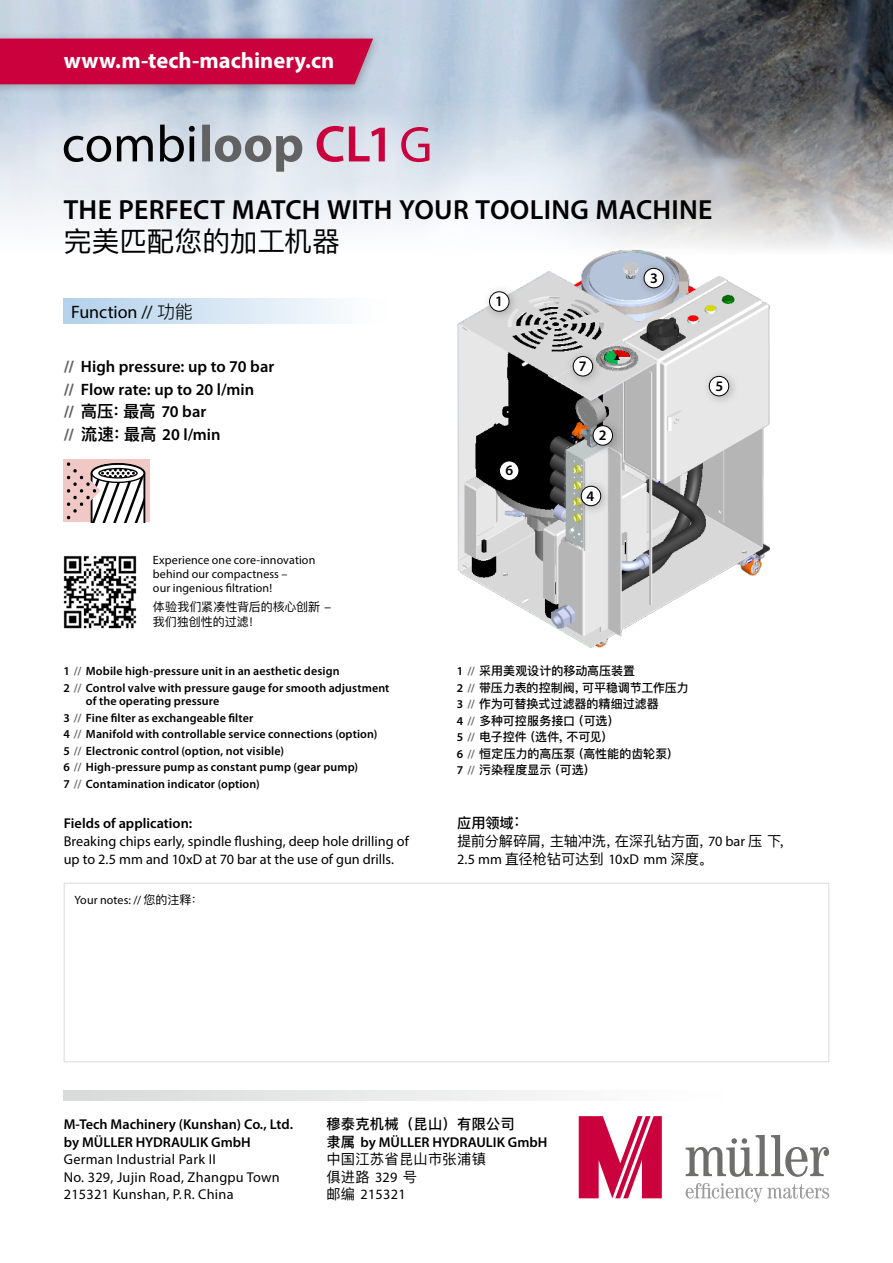
<style>
.page{position:relative;width:893px;height:1263px;background:#fff}
.page>*{position:absolute;margin:0;border:0;box-sizing:border-box;transform-origin:0 0}
.t1{font:51px "Adobe Corp ID Myriad Rg";color:#ca013c}
.t2{font:600 27.75px "Myriad Pro";letter-spacing:.01em;color:#000}
.t3{font:27.75px "Ping Fang SC";letter-spacing:-.005em;color:#000}
.t4{font:700 22.5px "Myriad Pro";letter-spacing:.005em;color:#fff}
.t5{font:18px "Myriad Pro";color:#000}
.t6{font:600 16.5px/22.5px "Myriad Pro";color:#000}
.t7{font:600 16.5px "Ping Fang SC";color:#000}
.t8{font:14.55px "Adobe Corp ID Myriad Sb";color:#000}
.t9{font:14.25px/17.5px "Myriad Pro";letter-spacing:.005em;color:#000}
.t10{font:600 14.25px/17.5px "Myriad Pro";color:#000}
.t11{font:14.25px/18px "Ping Fang SC";letter-spacing:-.015em;color:#000}
.t12{font:14.25px/17.5px "Ping Fang SC";letter-spacing:.005em;color:#000}
.t13{font:500 14.25px "Ping Fang SC";letter-spacing:.02em;color:#000}
.t14{font:600 12px/16.5px "Myriad Pro";letter-spacing:.01em;color:#000}
.t15{font:500 12px/16.5px "Ping Fang SC";color:#000}
.t16{font:12px/13.8px "Myriad Pro";letter-spacing:.01em;color:#000}
.t17{font:12px/15px "Ping Fang SC";letter-spacing:-.005em;color:#000}
.s1{font-family:"Ping Fang SC";font-weight:300}
.s2{font-weight:700;color:#626262}
.s3{font-family:"Myriad Pro";font-weight:700;color:#626262}
.s4{font-family:"Myriad Pro"}
.s5{font-family:"Ping Fang SC"}
.s6{color:#626262}
.s7{font-family:"Myriad Pro";font-weight:600}
.s8{font-family:"Myriad Pro";font-weight:600;color:#626262}
.s9{font-weight:500}
.s10{font-size:18px}
.s11{font-family:"Ping Fang SC";font-weight:500}
</style>
<div class="page">
<img style="left:0;top:0;width:893px;height:67px">
<svg style="left:0;top:67px;width:893px;height:257px"></svg>
<svg style="left:64px;top:1090px;width:476px;height:11px;fill:#e6e7e7"></svg>
<div style="left:0;top:31px;width:383px;height:64px;background:#000;opacity:.26"></div>
<div style="left:0;top:39px;width:373px;height:45px;background:#ca013c"></div>
<div style="left:64px;top:299px;width:325px;height:25px;background:linear-gradient(to right,#b2d1ea,#fff)"></div>
<div style="left:25px;top:86px;width:388px;height:124px;background:#fff;opacity:.22"></div>
<div style="left:37px;top:98px;width:293px;height:100px;background:#fff;opacity:.08"></div>
<div style="left:187px;top:109px;width:131px;height:78px;background:#fff;opacity:.08"></div>
<svg style="left:210px;top:125px;width:91px;height:47px;background:#b3b9be"></svg>
<div style="left:49px;top:110px;width:161px;height:67px;background:#fff;opacity:.08"></div>
<svg style="left:64px;top:125px;width:131px;height:37px;background:#9da2a8"></svg>
<div style="left:301px;top:110px;width:99px;height:67px;background:#fff;opacity:.08"></div>
<svg style="left:317px;top:126px;width:68px;height:36px;background:#d38ca8"></svg>
<div style="left:64px;top:459px;width:86px;height:63px;background:#f0c8c5"></div>
<svg style="left:67px;top:462px;width:79px;height:60px"></svg>
<img style="left:63px;top:555px;width:74px;height:74px">
<img style="left:445px;top:231px;width:344px;height:417px">
<div style="left:482px;top:284px;width:38px;height:38px;background:#000;opacity:.26"></div>
<div style="left:490px;top:292px;width:19px;height:19px;background:#fff;border-radius:50%"></div>
<div style="left:489px;top:292px;width:20px;height:19px;border:1px solid #000;border-radius:50%"></div>
<div style="left:565px;top:349px;width:39px;height:38px;background:#000;opacity:.26"></div>
<div style="left:573px;top:356px;width:20px;height:20px;background:#fff;border-radius:50%"></div>
<div style="left:573px;top:356px;width:20px;height:20px;border:1px solid #000;border-radius:50%"></div>
<div style="left:636px;top:261px;width:39px;height:38px;background:#000;opacity:.26"></div>
<div style="left:644px;top:268px;width:19px;height:20px;background:#fff;border-radius:50%"></div>
<div style="left:644px;top:268px;width:20px;height:20px;border:1px solid #000;border-radius:50%"></div>
<div style="left:701px;top:369px;width:39px;height:38px;background:#000;opacity:.26"></div>
<div style="left:709px;top:376px;width:20px;height:20px;background:#fff;border-radius:50%"></div>
<div style="left:709px;top:376px;width:20px;height:20px;border:1px solid #000;border-radius:50%"></div>
<div style="left:573px;top:478px;width:39px;height:39px;background:#000;opacity:.26"></div>
<div style="left:581px;top:486px;width:20px;height:20px;background:#fff;border-radius:50%"></div>
<div style="left:581px;top:486px;width:20px;height:20px;border:1px solid #000;border-radius:50%"></div>
<div style="left:492px;top:453px;width:38px;height:38px;background:#000"></div>
<div style="left:499px;top:461px;width:20px;height:19px;background:#fff;border-radius:50%"></div>
<div style="left:499px;top:461px;width:20px;height:20px;border:1px solid #000;border-radius:50%"></div>
<div style="left:585px;top:418px;width:39px;height:38px;background:#000;opacity:.26"></div>
<div style="left:593px;top:426px;width:19px;height:19px;background:#fff;border-radius:50%"></div>
<div style="left:593px;top:425px;width:20px;height:20px;border:1px solid #000;border-radius:50%"></div>
<svg style="left:686px;top:1183px;width:143px;height:19px"></svg>
<svg style="left:686px;top:1135px;width:143px;height:42px"></svg>
<svg style="left:579px;top:1116px;width:83px;height:82px"></svg>
<div style="left:64px;top:883px;width:765px;height:179px;border:1px solid #d9dada"></div>
<h3 class="t4" style="left:64px;top:46px;width:272px">www.m-tech-machinery.cn</h3>
<h1 class="t1" style="left:399px;top:119px;width:34px">G</h1>
<h2 class="t2" style="left:64px;top:192px;width:650px">THE PERFECT MATCH WITH YOUR TOOLING MACHINE</h2>
<h2 class="t3" style="left:64px;top:224px;width:278px">完美匹配您的加工机器</h2>
<h3 class="t5" style="left:71px;top:301px;width:123px">Function // <span class="s1">功能</span></h3>
<h3 class="t6" style="left:64px;top:355px;width:212px"><span class="s2">//</span> High pressure: up to 70 bar <span class="s2">//</span> Flow rate: up to 20 l/min</h3>
<h3 class="t7" style="left:64px;top:401px;width:144px"><span class="s3">//</span> 高压：最高 <span class="s4">70 bar</span></h3>
<h3 class="t6" style="left:64px;top:423px;width:158px"><span class="s2">//</span> <span class="s5">流速：最高</span> 20 l/min</h3>
<p class="t16" style="left:153px;top:553px;width:164px">Experience one core-innovation behind our compactness –<br>our ingenious filtration!</p>
<p class="t17" style="left:153px;top:599px;width:180px">体验我们紧凑性背后的核心创新 -我们独创性的过滤！</p>
<p class="t14" style="left:63px;top:662px;width:328px">1 <span class="s6">//</span> Mobile high-pressure unit in an aesthetic design<br>2 <span class="s6">//</span> Control valve with pressure gauge for smooth adjustment</p>
<p class="t14" style="left:63px;top:692px;width:316px;text-indent:23px">of the operating pressure<br>3 <span class="s6">//</span> Fine filter as exchangeable filter<br>4 <span class="s6">//</span> Manifold with controllable service connections (option)<br>5 <span class="s6">//</span> Electronic control (option, not visible)<br>6 <span class="s6">//</span> High-pressure pump as constant pump (gear pump)<br>7 <span class="s6">//</span> Contamination indicator (option)</p>
<p class="t10" style="left:64px;top:814px;width:130px">Fields of application:</p>
<p class="t9" style="left:64px;top:832px;width:347px;line-height:18px">Breaking chips early, spindle flushing, deep hole drilling of up to 2.5 mm and 10xD at 70 bar at the use of gun drills.</p>
<p class="t16" style="left:74px;top:893px;width:130px">Your notes: // <span class="s5">您的注释：</span></p>
<p class="t8" style="left:495px;top:294px;width:9px">1</p>
<p class="t8" style="left:505px;top:463px;width:9px">6</p>
<p class="t8" style="left:579px;top:359px;width:9px">7</p>
<p class="t8" style="left:599px;top:428px;width:9px">2</p>
<p class="t8" style="left:586px;top:488px;width:9px">4</p>
<p class="t8" style="left:650px;top:270px;width:9px">3</p>
<p class="t8" style="left:715px;top:378px;width:9px">5</p>
<p class="t15" style="left:457px;top:662px;width:234px"><span class="s7">1</span> <span class="s8">//</span> 采用美观设计的移动高压装置<br><span class="s7">2</span> <span class="s8">//</span> 带压力表的控制阀，可平稳调节工作压力<br><span class="s7">3</span> <span class="s8">//</span> 作为可替换式过滤器的精细过滤器<br><span class="s7">4</span> <span class="s8">//</span> 多种可控服务接口（可选）<br><span class="s7">5</span> <span class="s8">//</span> 电子控件（选件，不可见）<br><span class="s7">6</span> <span class="s8">//</span> 恒定压力的高压泵 (高性能的齿轮泵)<br><span class="s7">7</span> <span class="s8">//</span> 污染程度显示（可选）</p>
<p class="t11" style="left:457px;top:814px;width:338px"><span class="s9">应用领域</span><span class="s10">：<br></span>提前分解碎屑，主轴冲洗，在深孔钻方面，<span class="s4">70 bar</span> 压 下，</p>
<p class="t9" style="left:457px;top:850px;width:257px">2.5 mm <span class="s5">直径枪钻可达到</span> 10xD mm <span class="s5">深度。</span></p>
<p class="t10" style="left:64px;top:1115px;width:231px">M-Tech Machinery (Kunshan) Co., Ltd. by MÜLLER HYDRAULIK GmbH</p>
<p class="t9" style="left:64px;top:1150px;width:218px">German Industrial Park II<br>No. 329, Jujin Road, Zhangpu Town<br>215321 Kunshan, P. R. China</p>
<p class="t13" style="left:326px;top:1115px;width:190px">穆泰克机械（昆山）有限公司</p>
<p class="t10" style="left:326px;top:1133px;width:223px"><span class="s11">隶属</span> by MÜLLER HYDRAULIK GmbH</p>
<p class="t12" style="left:326px;top:1150px;width:161px">中国江苏省昆山市张浦镇俱进路 <span class="s4">329</span> 号</p>
<p class="t9" style="left:326px;top:1185px;width:81px"><span class="s5">邮编</span> 215321</p>
</div>
